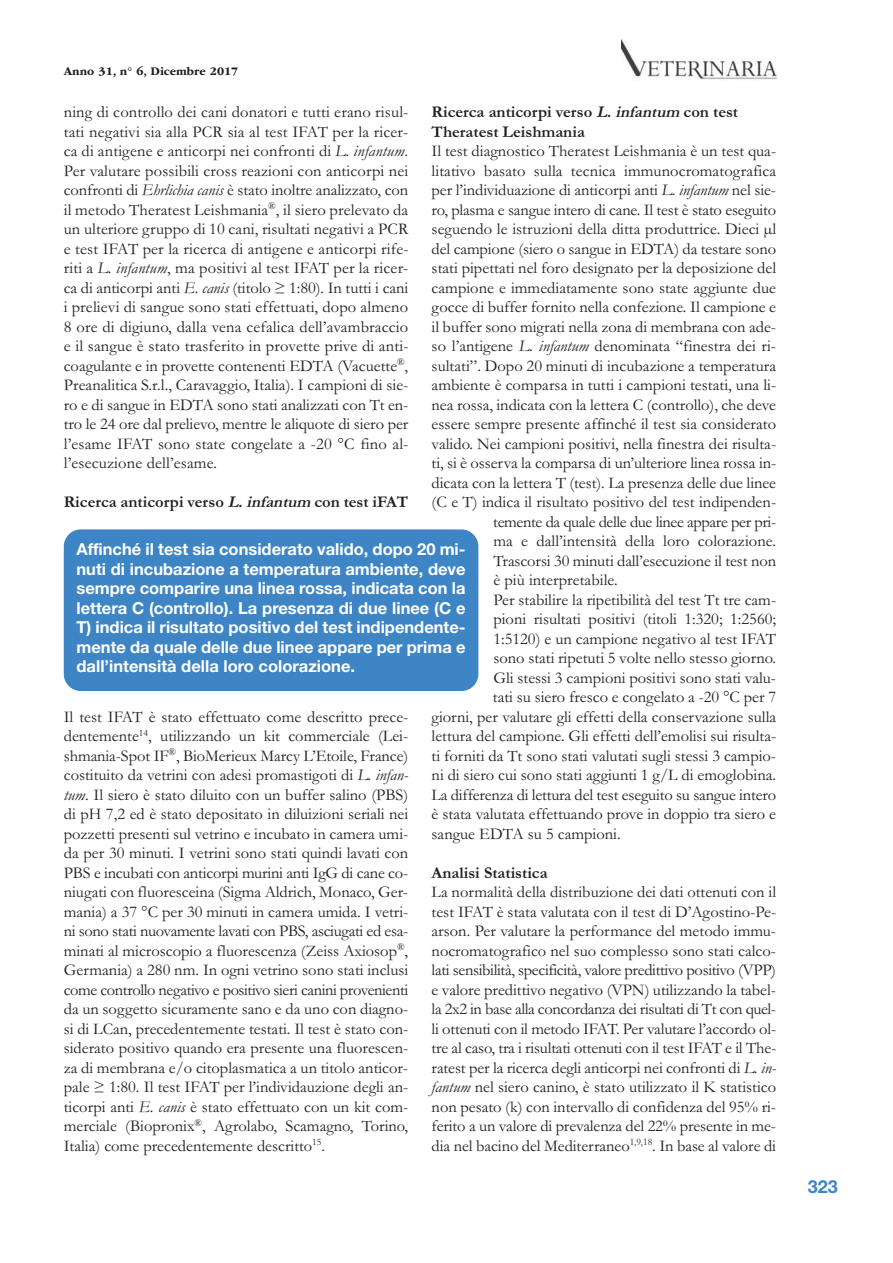
<style>
.page{position:relative;width:893px;height:1263px;background:#fff}
.page>*{position:absolute;margin:0;border:0;box-sizing:border-box;transform-origin:0 0}
.t1{font:700 18px "Helvetica Neue LT Std";color:#3e85c6}
.t2{font:16.5px/19.5px "Garamond";color:#231f20;text-align:justify}
.t3{font:700 16.5px/19.5px "Helvetica Neue LT Std";color:#fff;text-align:justify}
.t4{font:700 16.5px/19.5px "Garamond";color:#231f20}
.t5{font:16.5px "Garamond";letter-spacing:-.02em;color:#231f20}
.t6{font:700 12px "ITC Garamond Std";color:#231f20}
.s1{font-style:italic}
</style>
<div class="page">
<img style="left:622px;top:40px;width:155px;height:40px">
<div style="left:64px;top:529px;width:414px;height:162px;background:#3e85c6;border-radius:17px"></div>
<p class="t6" style="left:64px;top:66px;width:176px">Anno 31, n° 6, Dicembre 2017</p>
<p class="t2" style="left:64px;top:104px;width:346px">ning di controllo dei cani donatori e tutti erano risul&shy;tati negativi sia alla PCR sia al test IFAT per la ricer&shy;ca di antigene e anticorpi nei confronti di <span class="s1">L. infantum</span>.<br>Per valutare possibili cross reazioni con anticorpi nei confronti di <span class="s1">Ehrlichia canis</span> è stato inoltre analizzato, con il metodo Theratest Leishmania<sup>®</sup>, il siero prelevato da un ulteriore gruppo di 10 cani, risultati negativi a PCR e test IFAT per la ricerca di antigene e anticorpi rife&shy;riti a <span class="s1">L. infantum</span>, ma positivi al test IFAT per la ricer&shy;ca di anticorpi anti <span class="s1">E. canis</span> (titolo ≥ 1:80). In tutti i cani i prelievi di sangue sono stati effettuati, dopo almeno 8 ore di digiuno, dalla vena cefalica dell’avambraccio e il sangue è stato trasferito in provette prive di anti&shy;coagulante e in provette contenenti EDTA (Vacuette<sup>®</sup>, Preanalitica S.r.l., Caravaggio, Italia). I campioni di sie&shy;ro e di sangue in EDTA sono stati analizzati con Tt en&shy;tro le 24 ore dal prelievo, mentre le aliquote di siero per l’esame IFAT sono state congelate a -20 °C fino al&shy;l’esecuzione dell’esame.</p>
<p class="t4" style="left:64px;top:493px;width:346px">Ricerca anticorpi verso <span class="s1">L.infantum</span>con test iFAT</p>
<p class="t4" style="left:432px;top:103px;width:308px">Ricerca anticorpi verso <span class="s1">L.infantum</span>con test<br>Theratest Leishmania</p>
<p class="t2" style="left:432px;top:143px;width:346px">Il test diagnostico Theratest Leishmania è un test qua-</p>
<p class="t2" style="left:432px;top:163px;width:346px">litativo basato sulla tecnica immunocromatografica</p>
<p class="t2" style="left:432px;top:182px;width:346px">per l’individuazione di anticorpi anti <span class="s1">L. infantum</span> nel sie-</p>
<p class="t2" style="left:432px;top:202px;width:346px">ro, plasma e sangue intero di cane. Il test è stato eseguito</p>
<p class="t2" style="left:432px;top:221px;width:346px">seguendo le istruzioni della ditta produttrice. Dieci µl</p>
<p class="t2" style="left:432px;top:241px;width:346px">del campione (siero o sangue in EDTA) da testare sono</p>
<p class="t2" style="left:432px;top:260px;width:346px">stati pipettati nel foro designato per la deposizione del</p>
<p class="t2" style="left:432px;top:280px;width:346px">campione e immediatamente sono state aggiunte due</p>
<p class="t2" style="left:432px;top:299px;width:346px">gocce di buffer fornito nella confezione. Il campione e</p>
<p class="t2" style="left:432px;top:319px;width:346px">il buffer sono migrati nella zona di membrana con ade-</p>
<p class="t2" style="left:432px;top:338px;width:346px">so l’antigene <span class="s1">L. infantum</span> denominata “finestra dei ri-</p>
<p class="t2" style="left:432px;top:358px;width:346px">sultati”. Dopo 20 minuti di incubazione a temperatura</p>
<p class="t2" style="left:432px;top:377px;width:346px">ambiente è comparsa in tutti i campioni testati, una li-</p>
<p class="t2" style="left:432px;top:397px;width:346px">nea rossa, indicata con la lettera C (controllo), che deve</p>
<p class="t2" style="left:432px;top:416px;width:346px">essere sempre presente affinché il test sia considerato</p>
<p class="t2" style="left:432px;top:436px;width:346px">valido. Nei campioni positivi, nella finestra dei risulta-</p>
<p class="t2" style="left:432px;top:455px;width:346px">ti, si è osserva la comparsa di un’ulteriore linea rossa in-</p>
<p class="t2" style="left:432px;top:475px;width:346px">dicata con la lettera T (test). La presenza delle due linee</p>
<p class="t2" style="left:432px;top:494px;width:346px">(C e T) indica il risultato positivo del test indipenden-</p>
<p class="t5" style="left:493px;top:516px;width:284px">temente da quale delle due linee appare per pri-</p>
<p class="t2" style="left:493px;top:533px;width:284px">ma e dall’intensità della loro colorazione.</p>
<p class="t2" style="left:493px;top:553px;width:284px">Trascorsi 30 minuti dall’esecuzione il test non</p>
<p class="t2" style="left:493px;top:572px;width:126px">è più interpretabile.</p>
<p class="t2" style="left:493px;top:592px;width:284px">Per stabilire la ripetibilità del test Tt tre cam-</p>
<p class="t2" style="left:493px;top:611px;width:284px">pioni risultati positivi (titoli 1:320; 1:2560;</p>
<p class="t2" style="left:493px;top:631px;width:284px">1:5120) e un campione negativo al test IFAT</p>
<p class="t2" style="left:493px;top:650px;width:284px">sono stati ripetuti 5 volte nello stesso giorno.</p>
<p class="t2" style="left:493px;top:670px;width:284px">Gli stessi 3 campioni positivi sono stati valu-</p>
<p class="t2" style="left:493px;top:689px;width:285px">tati su siero fresco e congelato a -20 °C per 7</p>
<p class="t2" style="left:432px;top:709px;width:346px">giorni, per valutare gli effetti della conservazione sulla</p>
<p class="t2" style="left:432px;top:728px;width:346px">lettura del campione. Gli effetti dell’emolisi sui risulta-</p>
<p class="t2" style="left:432px;top:748px;width:346px">ti forniti da Tt sono stati valutati sugli stessi 3 campio-</p>
<p class="t2" style="left:432px;top:767px;width:346px">ni di siero cui sono stati aggiunti 1 g/L di emoglobina.</p>
<p class="t2" style="left:432px;top:787px;width:346px">La differenza di lettura del test eseguito su sangue intero</p>
<p class="t2" style="left:432px;top:806px;width:346px">è stata valutata effettuando prove in doppio tra siero e</p>
<p class="t2" style="left:432px;top:826px;width:191px">sangue EDTA su 5 campioni.</p>
<p class="t4" style="left:432px;top:864px;width:118px">Analisi Statistica</p>
<p class="t2" style="left:432px;top:884px;width:346px">La normalità della distribuzione dei dati ottenuti con il test IFAT è stata valutata con il test di D’Agostino-Pe&shy;arson. Per valutare la performance del metodo immu&shy;nocromatografico nel suo complesso sono stati calco&shy;lati sensibilità, specificità, valore predittivo positivo (VPP) e valore predittivo negativo (VPN) utilizzando la tabel&shy;la 2x2 in base alla concordanza dei risultati di Tt con quel&shy;li ottenuti con il metodo IFAT. Per valutare l’accordo ol&shy;tre al caso, tra i risultati ottenuti con il test IFAT e il The&shy;ratest per la ricerca degli anticorpi nei confronti di <span class="s1">L. in&shy;fantum</span> nel siero canino, è stato utilizzato il K statistico non pesato (k) con intervallo di confidenza del 95% ri&shy;ferito a un valore di prevalenza del 22% presente in me&shy;dia nel bacino del Mediterraneo<sup>1,9,18</sup>. In base al valore di</p>
<p class="t3" style="left:77px;top:541px;width:391px">Affinché il test sia considerato valido, dopo 20 mi&shy;nuti di incubazione a temperatura ambiente, deve sempre comparire una linea rossa, indicata con la lettera C (controllo). La presenza di due linee (C e T) indica il risultato positivo del test indipendente&shy;mente da quale delle due linee appare per prima e dall’intensità della loro colorazione.</p>
<p class="t2" style="left:64px;top:709px;width:346px">Il test IFAT è stato effettuato come descritto prece&shy;dentemente<sup>14</sup>, utilizzando un kit commerciale (Lei&shy;shmania-Spot IF<sup>®</sup>, BioMerieux Marcy L’Etoile, France) costituito da vetrini con adesi promastigoti di <span class="s1">L. infan&shy;tum</span>. Il siero è stato diluito con un buffer salino (PBS) di pH 7,2 ed è stato depositato in diluizioni seriali nei pozzetti presenti sul vetrino e incubato in camera umi&shy;da per 30 minuti. I vetrini sono stati quindi lavati con PBS e incubati con anticorpi murini anti IgG di cane co&shy;niugati con fluoresceina (Sigma Aldrich, Monaco, Ger&shy;mania) a 37 °C per 30 minuti in camera umida. I vetri&shy;ni sono stati nuovamente lavati con PBS, asciugati ed esa&shy;minati al microscopio a fluorescenza (Zeiss Axiosop<sup>®</sup>, Germania) a 280 nm. In ogni vetrino sono stati inclusi come controllo negativo e positivo sieri canini provenienti da un soggetto sicuramente sano e da uno con diagno&shy;si di LCan, precedentemente testati. Il test è stato con&shy;siderato positivo quando era presente una fluorescen&shy;za di membrana e/o citoplasmatica a un titolo anticor&shy;pale ≥ 1:80. Il test IFAT per l’individauzione degli an&shy;ticorpi anti <span class="s1">E. canis</span> è stato effettuato con un kit com&shy;merciale (Biopronix<sup>®</sup>, Agrolabo, Scamagno, Torino, Italia) come precedentemente descritto<sup>15</sup>.</p>
<p class="t1" style="left:808px;top:1180px;width:32px">323</p>
</div>
